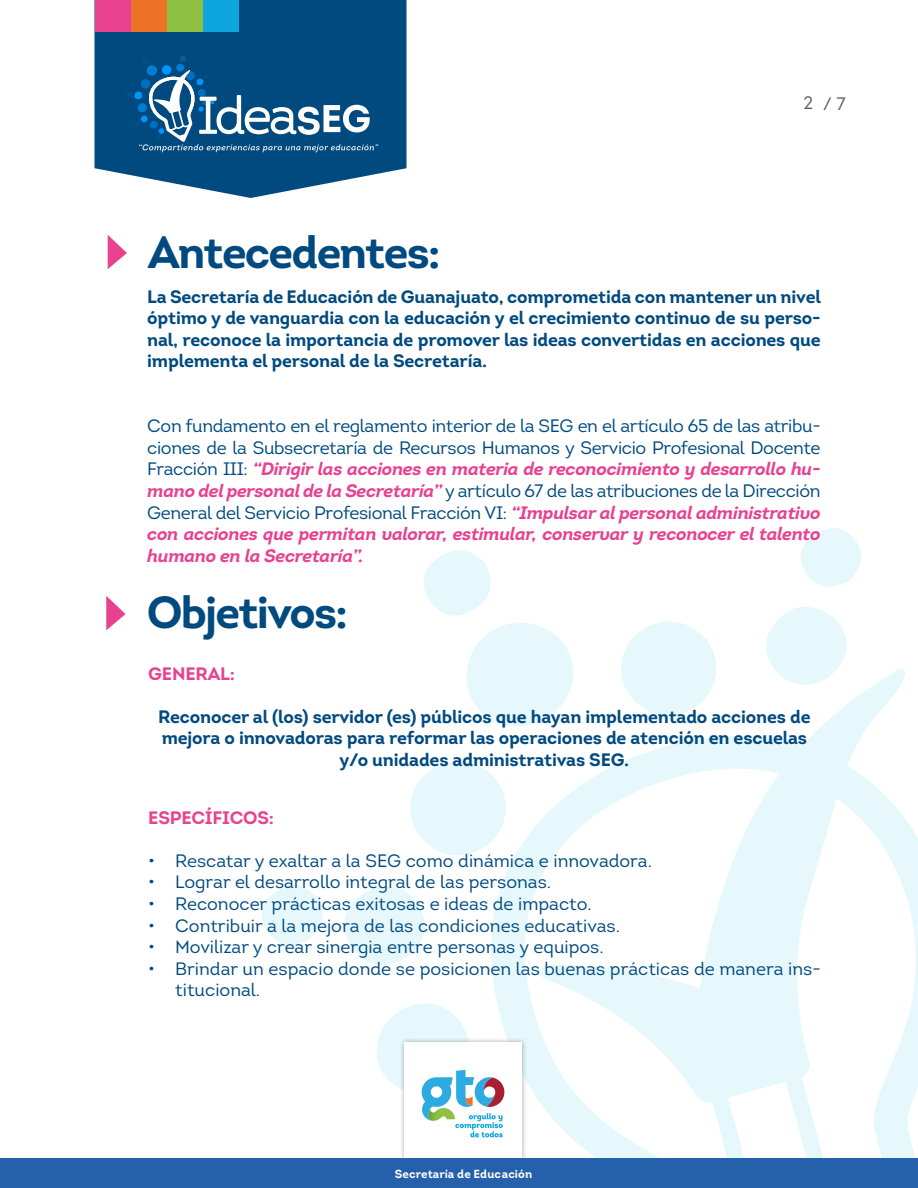
<style>
.page{position:relative;width:918px;height:1188px;background:#fff}
.page>*{position:absolute;margin:0;border:0;box-sizing:border-box;transform-origin:0 0}
.t1{font:700 45px "Intro";letter-spacing:-.04em;color:#004a7f}
.t2{font:18px/21.6px "Intro";color:#004a7f;text-align:justify}
.t3{font:700 18px/21.6px "Intro";letter-spacing:-.01em;color:#004a7f;text-align:justify}
.t4{font:700 18px "Intro";letter-spacing:-.01em;color:#e84190}
.t5{font:18px "Intro";color:#5f5e5e}
.t6{font:700 11.7px "Intro";color:#fff}
.s1{font-family:"Intro Book Caps"}
.s2{font-weight:700;font-style:italic;color:#e84190}
</style>
<div class="page">
<svg style="left:466px;top:623px;width:107px;height:90px"></svg>
<svg style="left:410px;top:762px;width:73px;height:94px"></svg>
<svg style="left:621px;top:621px;width:95px;height:91px"></svg>
<svg style="left:766px;top:607px;width:81px;height:55px"></svg>
<svg style="left:423px;top:550px;width:68px;height:66px"></svg>
<svg style="left:262px;top:885px;width:61px;height:60px"></svg>
<svg style="left:801px;top:528px;width:61px;height:58px"></svg>
<svg style="left:483px;top:712px;width:435px;height:447px"></svg>
<svg style="left:691px;top:662px;width:224px;height:441px"></svg>
<svg style="left:339px;top:887px;width:504px;height:272px"></svg>
<div style="left:0;top:1159px;width:918px;height:29px;background:#2561ab"></div>
<svg style="left:94px;top:0;width:312px;height:198px;fill:#004a7f"></svg>
<svg style="left:126px;top:56px;width:252px;height:97px"></svg>
<div style="left:95px;top:1px;width:36px;height:31px;background:#e84190"></div>
<div style="left:167px;top:1px;width:36px;height:31px;background:#8ec043"></div>
<div style="left:131px;top:1px;width:36px;height:31px;background:#ee7225"></div>
<div style="left:203px;top:1px;width:35px;height:31px;background:#0fa5df"></div>
<svg style="left:108px;top:235px;width:19px;height:34px"></svg>
<svg style="left:106px;top:596px;width:20px;height:34px"></svg>
<h1 class="t1" style="left:148px;top:223px;width:294px">Antecedentes:</h1>
<p class="t5" style="left:804px;top:92px;width:44px"><span class="s1">2</span> / 7</p>
<p class="t3" style="left:147px;top:285px;width:675px">La Secretaría de Educación de Guanajuato, comprometida con mantener un nivel óptimo y de vanguardia con la educación y el crecimiento continuo de su perso&shy;nal, reconoce la importancia de promover las ideas convertidas en acciones que implementa el personal de la Secretaría.</p>
<p class="t2" style="left:147px;top:415px;width:675px">Con fundamento en el reglamento interior de la SEG en el artículo 65 de las atribu&shy;ciones de la Subsecretaría de Recursos Humanos y Servicio Profesional Docente Fracción III: <span class="s2">“Dirigir las acciones en materia de reconocimiento y desarrollo hu&shy;mano del personal de la Secretaría”</span> y artículo 67 de las atribuciones de la Dirección General del Servicio Profesional Fracción VI: <span class="s2">“Impulsar al personal administrativo con acciones que permitan valorar, estimular, conservar y reconocer el talento humano en la Secretaría”.</span></p>
<h1 class="t1" style="left:147px;top:583px;width:203px">Objetivos:</h1>
<p class="t4" style="left:148px;top:662px;width:88px">GENERAL:</p>
<p class="t3" style="left:158px;top:705px;width:654px;text-align:center">Reconocer al (los) servidor (es) públicos que hayan implementado acciones de mejora o innovadoras para reformar las operaciones de atención en escuelas y/o unidades administrativas SEG.</p>
<p class="t4" style="left:148px;top:806px;width:127px">ESPECÍFICOS:</p>
<p class="t2" style="left:148px;top:850px;width:505px">• Rescatar y exaltar a la SEG como dinámica e innovadora.</p>
<p class="t2" style="left:148px;top:871px;width:404px">• Lograr el desarrollo integral de las personas.</p>
<p class="t2" style="left:148px;top:893px;width:445px">• Reconocer prácticas exitosas e ideas de impacto.</p>
<p class="t2" style="left:148px;top:915px;width:473px">• Contribuir a la mejora de las condiciones educativas.</p>
<p class="t2" style="left:148px;top:936px;width:457px">• Movilizar y crear sinergia entre personas y equipos.</p>
<p class="t2" style="left:175px;top:958px;width:647px;text-indent:-27px">• Brindar un espacio donde se posicionen las buenas prácticas de manera ins&shy;titucional.</p>
<p class="t6" style="left:395px;top:1166px;width:139px">Secretaría de Educación</p>
</div>
